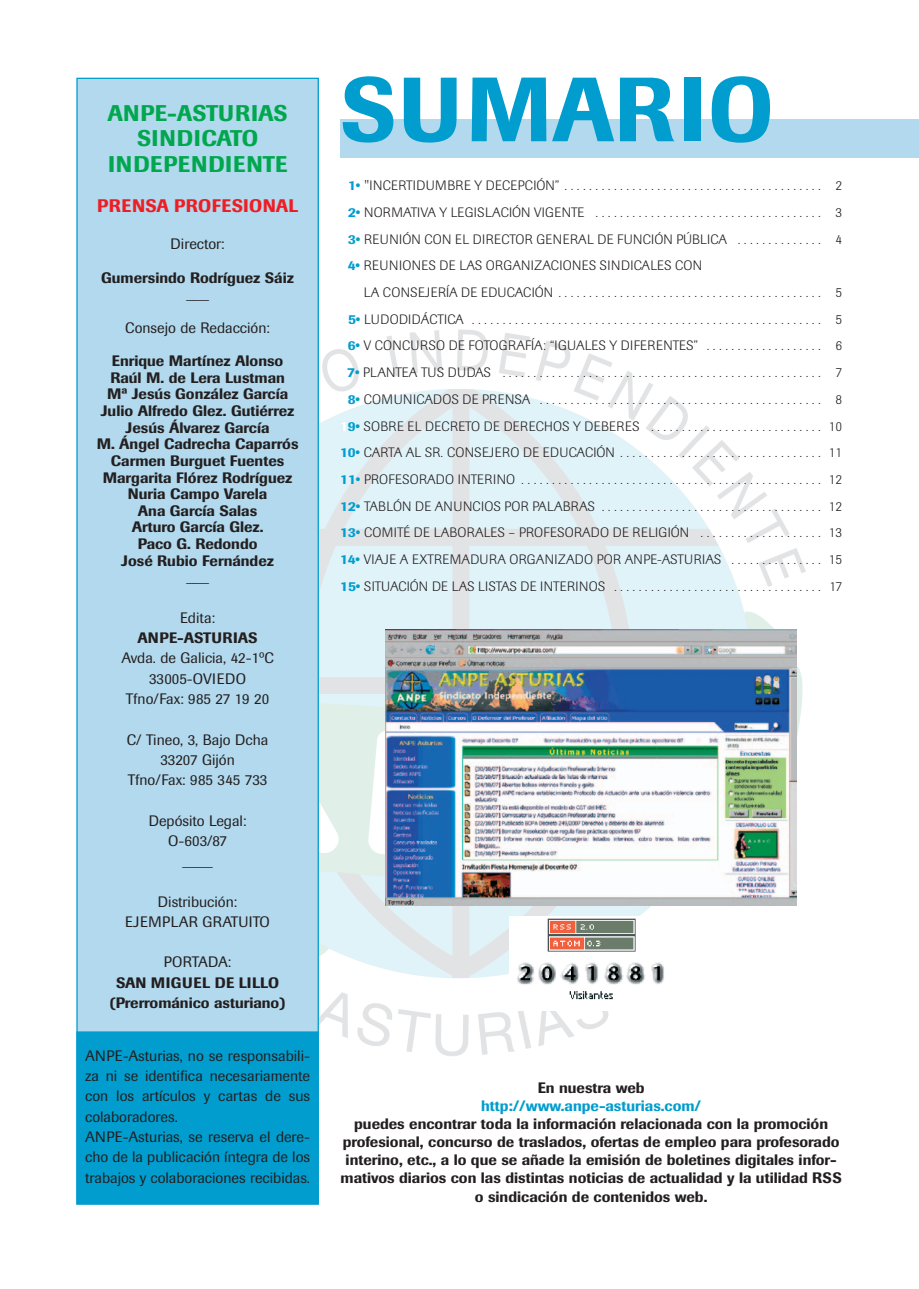
<style>
.page{position:relative;width:919px;height:1289px;background:#fff}
.page>*{position:absolute;margin:0;border:0;box-sizing:border-box;transform-origin:0 0}
.t1{font:500 90px "Imago";letter-spacing:.02em;color:#009dce}
.t2{font:500 22.5px/25.7px "Imago";letter-spacing:.02em;color:#00a74e;text-align:center}
.t3{font:500 18px "Imago";letter-spacing:.02em;color:#ee1d23}
.t4{font:500 15px/16.6px "Imago";color:#231f20;text-align:center}
.t5{font:15px/20.2px "Imago";color:#231f20;text-align:center}
.t6{font:500 15px "Imago";color:#009dce}
.t7{font:300 13.5px/26.7px "Imago";letter-spacing:.02em;color:#231f20;text-align:justify}
.s1{font-weight:500;color:#fff}
.s2{font-weight:500;color:#009dce}
</style>
<div class="page">
<img style="left:319px;top:329px;width:487px;height:727px">
<div style="left:77px;top:78px;width:241px;height:1125px;background:#b2d9ed"></div>
<div style="left:77px;top:1032px;width:241px;height:171px;background:#009dce"></div>
<div style="left:76px;top:1031px;width:243px;height:173px;border:1px solid #009dce"></div>
<div style="left:340px;top:120px;width:578px;height:38px;background:#b2d9ed"></div>
<img style="left:386px;top:629px;width:410px;height:276px">
<img style="left:509px;top:916px;width:163px;height:94px">
<h2 class="t2" style="left:107px;top:102px;width:182px">ANPE-ASTURIAS<br>SINDICATO<br>INDEPENDIENTE</h2>
<h3 class="t3" style="left:97px;top:200px;width:202px">PRENSA PROFESIONAL</h3>
<p class="t5" style="left:170px;top:235px;width:56px">Director:</p>
<p class="t4" style="left:101px;top:270px;width:194px">Gumersindo Rodríguez Sáiz</p>
<p class="t5" style="left:186px;top:285px;width:24px">___</p>
<p class="t5" style="left:125px;top:319px;width:146px">Consejo de Redacción:</p>
<p class="t4" style="left:97px;top:354px;width:203px">Enrique Martínez Alonso<br>Raúl M. de Lera Lustman<br>Mª Jesús González García<br>Julio Alfredo Glez. Gutiérrez<br>Jesús Álvarez García<br>M. Ángel Cadrecha Caparrós<br>Carmen Burguet Fuentes<br>Margarita Flórez Rodríguez<br>Nuria Campo Varela<br>Ana García Salas<br>Arturo García Glez.<br>Paco G. Redondo<br>José Rubio Fernández</p>
<p class="t5" style="left:186px;top:568px;width:24px">___</p>
<p class="t5" style="left:180px;top:609px;width:37px">Edita:</p>
<p class="t4" style="left:137px;top:631px;width:122px">ANPE-ASTURIAS</p>
<p class="t5" style="left:121px;top:649px;width:154px">Avda. de Galicia, 42-1ºC<br>33005-OVIEDO<br>Tfno/Fax: 985 27 19 20</p>
<p class="t5" style="left:127px;top:730px;width:143px">C/ Tineo, 3, Bajo Dcha<br>33207 Gijón<br>Tfno/Fax: 985 345 733</p>
<p class="t5" style="left:149px;top:811px;width:99px">Depósito Legal:<br>O-603/87<br>____</p>
<p class="t5" style="left:125px;top:892px;width:146px">Distribución:<br>EJEMPLAR GRATUITO</p>
<p class="t5" style="left:164px;top:953px;width:69px">PORTADA:</p>
<p class="t4" style="left:110px;top:973px;width:177px;line-height:20.2px">SAN MIGUEL DE LILLO (Prerrománico asturiano)</p>
<p class="t5" style="left:85px;top:1047px;width:226px;text-align:left">ANPE-Asturias, no se responsabili&shy;za ni se identifica necesariamente con los artículos y cartas de sus colaboradores.<br>ANPE-Asturias, se reserva el dere&shy;cho de la publicación íntegra de los trabajos y colaboraciones recibidas.</p>
<h1 class="t1" style="left:340px;top:78px;width:435px">SUMARIO</h1>
<p class="t7" style="left:340px;top:173px;width:503px"><span class="s1">1</span><span class="s2">1•</span> "INCERTIDUMBRE Y DECEPCIÓN” . . . . . . . . . . . . . . . . . . . . . . . . . . . . . . . . . . . . . . . . . . 2<br><span class="s1">1</span><span class="s2">2•</span> NORMATIVA Y LEGISLACIÓN VIGENTE . . . . . . . . . . . . . . . . . . . . . . . . . . . . . . . . . . . . . 3<br><span class="s1">1</span><span class="s2">3•</span> REUNIÓN CON EL DIRECTOR GENERAL DE FUNCIÓN PÚBLICA . . . . . . . . . . . . . . 4<br><span class="s1">1</span><span class="s2">4•</span> REUNIONES DE LAS ORGANIZACIONES SINDICALES CON</p>
<p class="t7" style="left:340px;top:280px;width:503px;text-indent:24px">LA CONSEJERÍA DE EDUCACIÓN . . . . . . . . . . . . . . . . . . . . . . . . . . . . . . . . . . . . . . . . . . . 5<br><span class="s1">1</span><span class="s2">5•</span> LUDODIDÁCTICA . . . . . . . . . . . . . . . . . . . . . . . . . . . . . . . . . . . . . . . . . . . . . . . . . . . . . . . . . 5<br><span class="s1">1</span><span class="s2">6•</span> V CONCURSO DE FOTOGRAFÍA: “IGUALES Y DIFERENTES” . . . . . . . . . . . . . . . . . . . 6<br><span class="s1">1</span><span class="s2">7•</span> PLANTEA TUS DUDAS . . . . . . . . . . . . . . . . . . . . . . . . . . . . . . . . . . . . . . . . . . . . . . . . . . . . 7<br><span class="s1">1</span><span class="s2">8•</span> COMUNICADOS DE PRENSA . . . . . . . . . . . . . . . . . . . . . . . . . . . . . . . . . . . . . . . . . . . . . . 8<br><span class="s1">1</span><span class="s2">9•</span> SOBRE EL DECRETO DE DERECHOS Y DEBERES . . . . . . . . . . . . . . . . . . . . . . . . . . . . 10<br><span class="s2">10•</span> CARTA AL SR. CONSEJERO DE EDUCACIÓN . . . . . . . . . . . . . . . . . . . . . . . . . . . . . . . . . 11<br><span class="s2">11•</span> PROFESORADO INTERINO . . . . . . . . . . . . . . . . . . . . . . . . . . . . . . . . . . . . . . . . . . . . . . . . . 12<br><span class="s2">12•</span> TABLÓN DE ANUNCIOS POR PALABRAS . . . . . . . . . . . . . . . . . . . . . . . . . . . . . . . . . . . . 12<br><span class="s2">13•</span> COMITÉ DE LABORALES – PROFESORADO DE RELIGIÓN . . . . . . . . . . . . . . . . . . . . 13<br><span class="s2">14•</span> VIAJE A EXTREMADURA ORGANIZADO POR ANPE-ASTURIAS . . . . . . . . . . . . . . . 15<br><span class="s2">15•</span> SITUACIÓN DE LAS LISTAS DE INTERINOS . . . . . . . . . . . . . . . . . . . . . . . . . . . . . . . . . . 17</p>
<p class="t4" style="left:537px;top:1081px;width:108px">En nuestra web</p>
<p class="t6" style="left:481px;top:1100px;width:221px">http://www.anpe-asturias.com/</p>
<p class="t4" style="left:340px;top:1116px;width:502px;line-height:18px">puedes encontrar toda la información relacionada con la promoción profesional, concurso de traslados, ofertas de empleo para profesorado interino, etc., a lo que se añade la emisión de boletines digitales infor&shy;mativos diarios con las distintas noticias de actualidad y la utilidad RSS o sindicación de contenidos web.</p>
</div>
